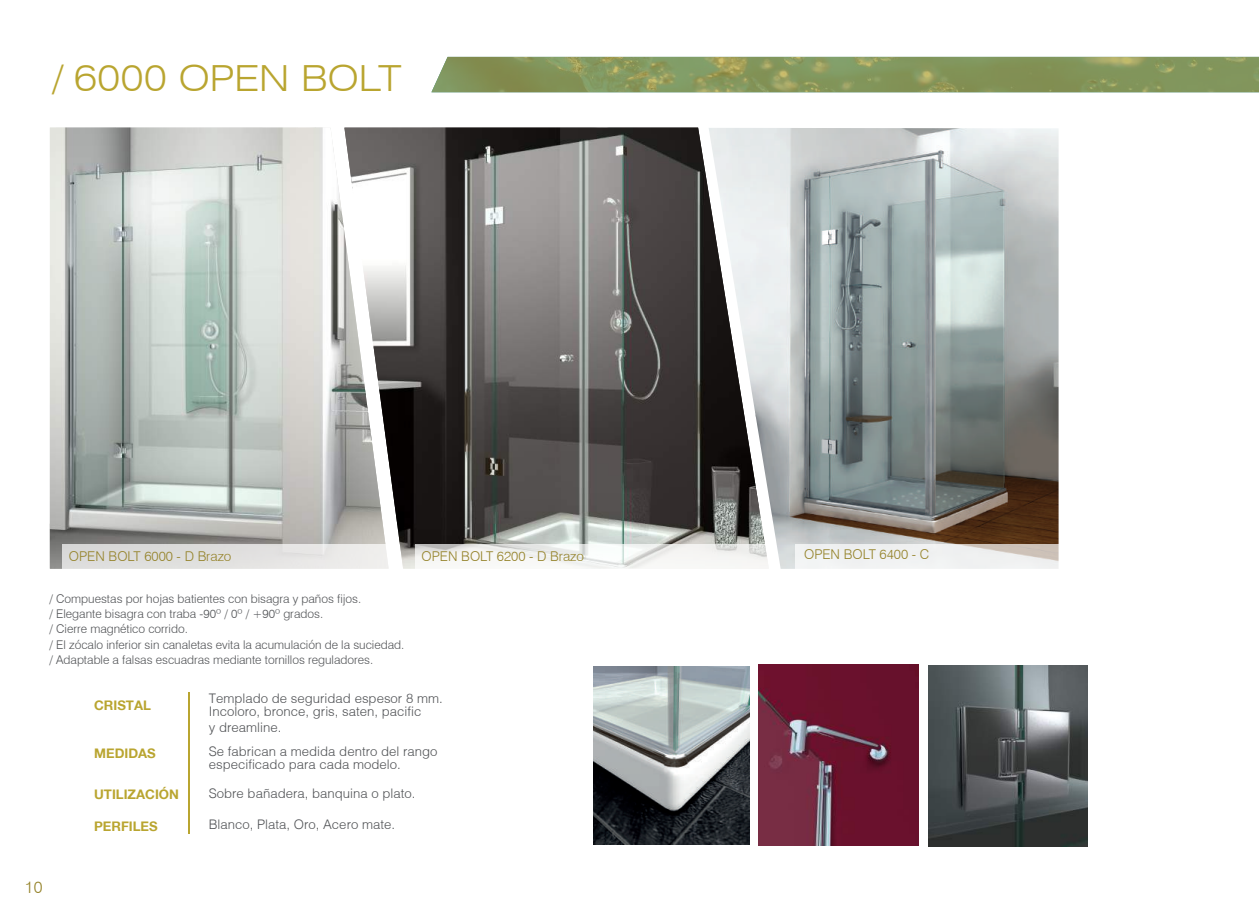
<style>
.page{position:relative;width:1259px;height:919px;background:#fff}
.page>*{position:absolute;margin:0;border:0;box-sizing:border-box;transform-origin:0 0}
.t1{font:300 expanded 36px "Swiss 721 BT";color:#b9a530}
.t2{font:300 16.5px "Swiss 721 BT";color:#95832a}
.t3{font:300 13.5px "Swiss 721 BT";color:#95832a}
.t4{font:300 13.2px/13.5px "Helvetica";color:#515356}
.t5{font:700 13.2px "Helvetica 75";color:#b9a530}
.t6{font:300 12px/15.3px "Swiss 721 BT";color:#515356}
</style>
<div class="page">
<hr style="left:188px;top:692px;width:2px;height:142px;background:#b9a530">
<img style="left:593px;top:666px;width:156px;height:178px">
<img style="left:769px;top:128px;width:289px;height:441px">
<svg style="left:794px;top:544px;width:265px;height:25px;fill:#f0f1f1"></svg>
<img style="left:929px;top:665px;width:158px;height:181px">
<img style="left:431px;top:57px;width:828px;height:35px">
<img style="left:50px;top:127px;width:294px;height:441px">
<svg style="left:62px;top:544px;width:327px;height:25px;background:#e0dfde"></svg>
<img style="left:344px;top:127px;width:425px;height:441px">
<svg style="left:415px;top:544px;width:359px;height:25px;fill:#f5f5f4"></svg>
<img style="left:759px;top:664px;width:159px;height:181px">
<h1 class="t1" style="left:52px;top:57px;width:351px">/ 6000 OPEN BOLT</h1>
<p class="t3" style="left:69px;top:547px;width:164px">OPEN BOLT 6000 - D Brazo</p>
<p class="t3" style="left:421px;top:547px;width:164px">OPEN BOLT 6200 - D Brazo</p>
<p class="t6" style="left:50px;top:590px;width:356px">/ Compuestas por hojas batientes con bisagra y paños fijos.<br>/ Elegante bisagra con traba -90º / 0º / +90º grados.<br>/ Cierre magnético corrido.<br>/ El zócalo inferior sin canaletas evita la acumulación de la suciedad. / Adaptable a falsas escuadras mediante tornillos reguladores.</p>
<h2 class="t2" style="left:25px;top:877px;width:19px">10</h2>
<p class="t5" style="left:94px;top:696px;width:58px">CRISTAL</p>
<p class="t5" style="left:94px;top:745px;width:63px">MEDIDAS</p>
<p class="t5" style="left:94px;top:785px;width:86px">UTILIZACIÓN</p>
<p class="t5" style="left:94px;top:818px;width:65px">PERFILES</p>
<p class="t4" style="left:209px;top:691px;width:235px">Templado de seguridad espesor 8 mm.<br>Incoloro, bronce, gris, saten, pacific</p>
<p class="t4" style="left:209px;top:720px;width:74px">y dreamline.</p>
<p class="t4" style="left:209px;top:744px;width:230px">Se fabrican a medida dentro del rango especificado para cada modelo.</p>
<p class="t4" style="left:209px;top:786px;width:208px">Sobre bañadera, banquina o plato.</p>
<p class="t4" style="left:209px;top:817px;width:188px">Blanco, Plata, Oro, Acero mate.</p>
<p class="t3" style="left:804px;top:546px;width:127px">OPEN BOLT 6400 - C</p>
</div>
